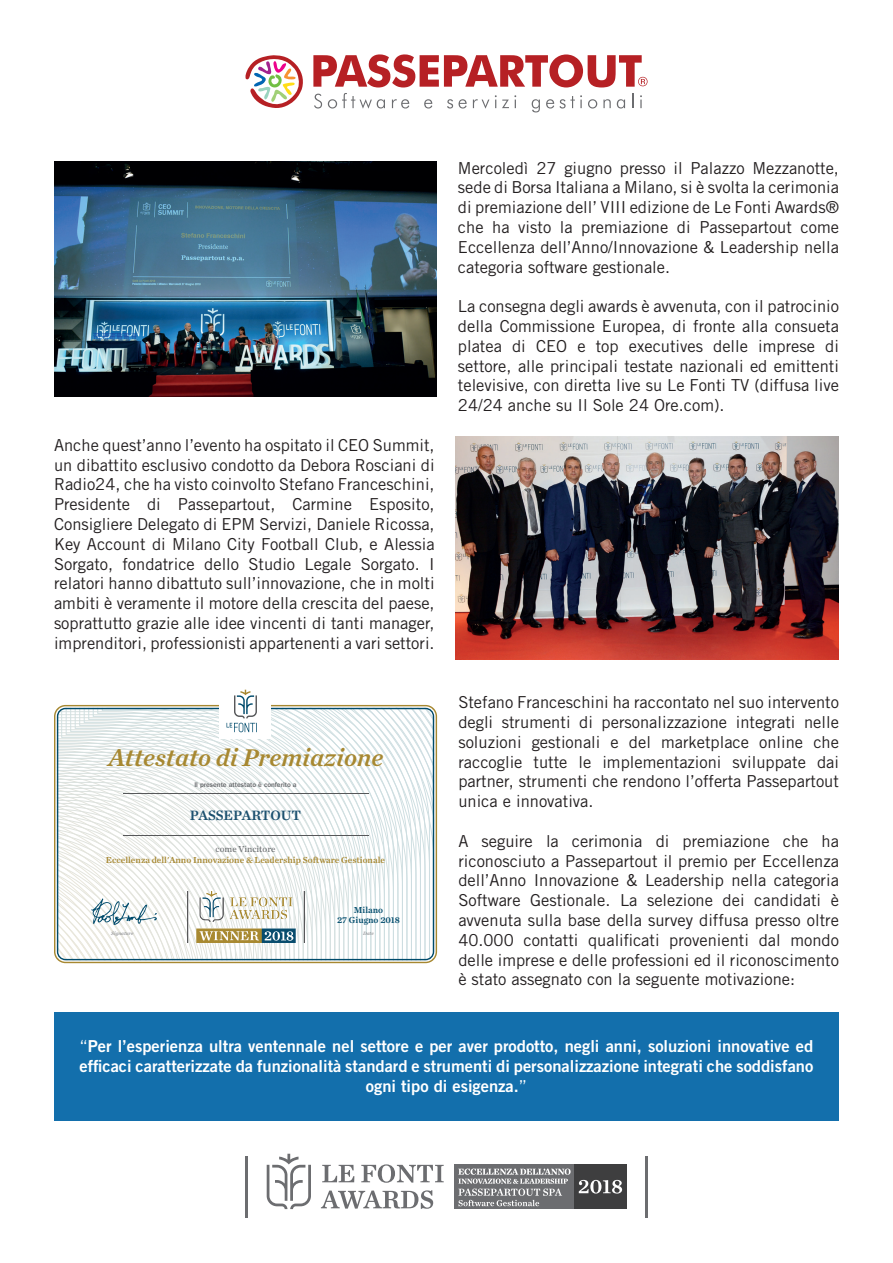
<style>
.page{position:relative;width:893px;height:1263px;background:#fff}
.page>*{position:absolute;margin:0;border:0;box-sizing:border-box;transform-origin:0 0}
.t1{font:italic 25.35px "Chronicle Text G1 Semi";color:#a78831}
.t2{font:16.5px/19.8px "Trade Gothic LT Std";color:#231f20;text-align:justify}
.t3{font:16.5px/19.8px "Trade Gothic LT Std Bd 2";color:#fff;text-align:center}
.t4{font:14.1px "Chronicle Text G1 Semi";color:#1b506f}
.t5{font:9.15px "Chronicle Text G1 Semi";color:#a78831}
.t6{font:9.15px/10.1px "Chronicle Text G1 Semi";color:#004b6c;text-align:center}
.t7{font:9.15px "Chronicle Text G1";color:#616366}
.t8{font:500 7.05px "ITC Franklin Gothic Std";color:#616366}
.t9{font:italic 5.1px "Chronicle Text G1 Semi";color:#939598}
.s1{font-family:"Trade Gothic LT Std"}
</style>
<div class="page">
<svg style="left:314px;top:94px;width:8px;height:15px"></svg>
<svg style="left:328px;top:93px;width:57px;height:16px"></svg>
<svg style="left:392px;top:99px;width:17px;height:10px"></svg>
<svg style="left:424px;top:99px;width:8px;height:10px"></svg>
<svg style="left:447px;top:99px;width:6px;height:10px"></svg>
<svg style="left:459px;top:99px;width:8px;height:10px"></svg>
<svg style="left:473px;top:99px;width:16px;height:10px"></svg>
<svg style="left:495px;top:95px;width:21px;height:13px"></svg>
<svg style="left:532px;top:99px;width:8px;height:13px"></svg>
<svg style="left:546px;top:95px;width:36px;height:14px"></svg>
<svg style="left:588px;top:99px;width:9px;height:10px"></svg>
<svg style="left:603px;top:99px;width:8px;height:9px"></svg>
<svg style="left:617px;top:99px;width:8px;height:10px"></svg>
<svg style="left:632px;top:93px;width:1px;height:15px"></svg>
<svg style="left:640px;top:95px;width:2px;height:13px"></svg>
<svg style="left:313px;top:54px;width:335px;height:33px"></svg>
<svg style="left:245px;top:55px;width:58px;height:53px"></svg>
<div style="left:454px;top:1164px;width:124px;height:45px;background:#6c6d70"></div>
<div style="left:574px;top:1164px;width:52px;height:45px;background:#3e3e3f"></div>
<svg style="left:322px;top:1165px;width:32px;height:17px"></svg>
<svg style="left:361px;top:1164px;width:83px;height:19px"></svg>
<svg style="left:321px;top:1190px;width:112px;height:19px"></svg>
<hr style="left:245px;top:1156px;width:3px;height:61px;background:#6c6d70">
<hr style="left:645px;top:1156px;width:3px;height:61px;background:#6c6d70">
<svg style="left:267px;top:1154px;width:44px;height:55px"></svg>
<svg style="left:458px;top:1168px;width:113px;height:38px"></svg>
<svg style="left:579px;top:1180px;width:43px;height:13px"></svg>
<img style="left:54px;top:162px;width:383px;height:234px">
<svg style="left:54px;top:705px;width:383px;height:258px;background:#c4bc98"></svg>
<svg style="left:57px;top:708px;width:377px;height:252px"></svg>
<div style="left:220px;top:695px;width:51px;height:44px;background:#fff"></div>
<svg style="left:227px;top:690px;width:30px;height:42px"></svg>
<svg style="left:57px;top:753px;width:215px;height:207px"></svg>
<hr style="left:123px;top:793px;width:245px;height:1px;background:#57585a">
<hr style="left:123px;top:836px;width:245px;height:1px;background:#57585a">
<img style="left:187px;top:891px;width:117px;height:51px">
<img style="left:456px;top:437px;width:383px;height:222px">
<div style="left:54px;top:1012px;width:785px;height:108px;background:#136fac"></div>
<p class="t2" style="left:54px;top:435px;width:382px">Anche quest’anno l’evento ha ospitato il CEO Summit, un dibattito esclusivo condotto da Debora Rosciani di Radio24, che ha visto coinvolto Stefano Franceschini, Presidente di Passepartout, Carmine Esposito, Consigliere Delegato di EPM Servizi, Daniele Ricossa, Key Account di Milano City Football Club, e Alessia Sorgato, fondatrice dello Studio Legale Sorgato. I relatori hanno dibattuto sull’innovazione, che in molti ambiti è veramente il motore della crescita del paese, soprattutto grazie alle idee vincenti di tanti manager, imprenditori, professionisti appartenenti a vari settori.</p>
<h1 class="t1" style="left:108px;top:737px;width:277px">Attestato di Premiazione</h1>
<p class="t8" style="left:194px;top:781px;width:104px">Il presente attestato è conferito a</p>
<p class="t4" style="left:190px;top:804px;width:113px">PASSEPARTOUT</p>
<p class="t7" style="left:216px;top:842px;width:61px">come Vincitore</p>
<p class="t5" style="left:106px;top:853px;width:281px">Eccellenza dell'Anno Innovazione &amp; Leadership Software Gestionale</p>
<p class="t6" style="left:337px;top:904px;width:64px">Milano<br>27 Giugno 2018</p>
<p class="t9" style="left:111px;top:929px;width:24px">Signature</p>
<p class="t9" style="left:363px;top:929px;width:12px">Date</p>
<p class="t2" style="left:458px;top:158px;width:383px">Mercoledì 27 giugno presso il Palazzo Mezzanotte, sede di Borsa Italiana a Milano, si è svolta la cerimonia di premiazione dell’ VIII edizione de Le Fonti Awards® che ha visto la premiazione di Passepartout come Eccellenza dell’Anno/Innovazione &amp; Leadership nella categoria software gestionale.</p>
<p class="t2" style="left:458px;top:296px;width:383px">La consegna degli awards è avvenuta, con il patrocinio della Commissione Europea, di fronte alla consueta platea di CEO e top executives delle imprese di settore, alle principali testate nazionali ed emittenti televisive, con diretta live su Le Fonti TV (diffusa live 24/24 anche su Il Sole 24 Ore.com).</p>
<p class="t2" style="left:458px;top:692px;width:382px">Stefano Franceschini ha raccontato nel suo intervento degli strumenti di personalizzazione integrati nelle soluzioni gestionali e del marketplace online che raccoglie tutte le implementazioni sviluppate dai partner, strumenti che rendono l’offerta Passepartout unica e innovativa.</p>
<p class="t2" style="left:458px;top:831px;width:382px">A seguire la cerimonia di premiazione che ha riconosciuto a Passepartout il premio per Eccellenza dell’Anno Innovazione &amp; Leadership nella categoria Software Gestionale. La selezione dei candidati è avvenuta sulla base della survey diffusa presso oltre 40.000 contatti qualificati provenienti dal mondo delle imprese e delle professioni ed il riconoscimento è stato assegnato con la seguente motivazione:</p>
<p class="t3" style="left:80px;top:1036px;width:735px"><span class="s1">“</span>Per l’esperienza ultra ventennale nel settore e per aver prodotto, negli anni, soluzioni innovative ed efficaci caratterizzate da funzionalità standard e strumenti di personalizzazione integrati che soddisfano ogni tipo di esigenza.<span class="s1">”</span></p>
</div>
